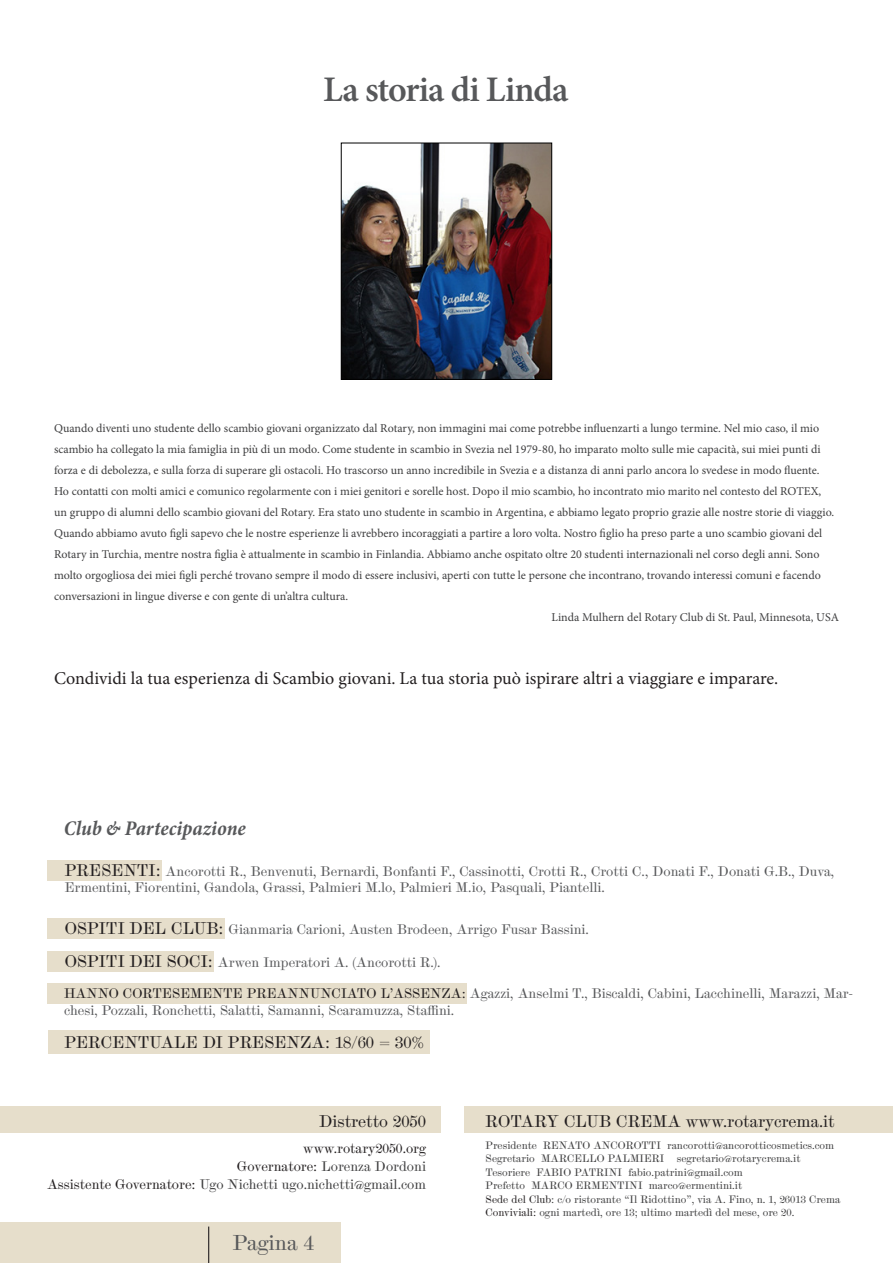
<style>
.page{position:relative;width:893px;height:1263px;background:#fff}
.page>*{position:absolute;margin:0;border:0;box-sizing:border-box;transform-origin:0 0}
.t1{font:600 36px "Minion Pro";letter-spacing:-.025em;color:#57585a}
.t2{font:italic 700 condensed 21px "Minion Pro";color:#57585a}
.t3{font:21px "Scotch Modern";color:#57585a}
.t4{font:18px "Minion Pro";color:#231f20}
.t5{font:16.5px "Scotch Modern";color:#231f20}
.t6{font:13.5px/16.5px "Scotch Modern";color:#57585a}
.t7{font:13.5px "Scotch Modern";color:#3e3e3f}
.t8{font:13.5px "Scotch Modern";color:#231f20}
.t9{font:12px/21px "Minion Pro";color:#3e3e3f}
.t10{font:10.5px "Scotch Modern";color:#3e3e3f}
.s1{font-size:16.5px;color:#231f20}
.s2{color:#231f20}
</style>
<div class="page">
<div style="left:0;top:1222px;width:340px;height:39px;background:#e6decb"></div>
<div style="left:0;top:1223px;width:340px;height:40px;background:#e6decb"></div>
<hr style="left:208px;top:1226px;width:1px;height:37px;background:#231f20">
<div style="left:464px;top:1106px;width:429px;height:26px;background:#e6decb"></div>
<div style="left:0;top:1106px;width:440px;height:26px;background:#e6decb"></div>
<div style="left:47px;top:983px;width:420px;height:20px;background:#e6decb"></div>
<div style="left:47px;top:860px;width:115px;height:21px;background:#e6decb"></div>
<div style="left:47px;top:918px;width:178px;height:21px;background:#e6decb"></div>
<div style="left:47px;top:951px;width:167px;height:20px;background:#e6decb"></div>
<div style="left:48px;top:1030px;width:382px;height:23px;background:#e6decb"></div>
<img style="left:343px;top:145px;width:207px;height:233px">
<div style="left:341px;top:143px;width:211px;height:237px;border:1px solid #000"></div>
<p class="t1" style="left:323px;top:64px;width:247px">La storia di Linda</p>
<p class="t9" style="left:54px;top:418px;width:782px">Quando diventi uno studente dello scambio giovani organizzato dal Rotary, non immagini mai come potrebbe influenzarti a lungo termine. Nel mio caso, il mio scambio ha collegato la mia famiglia in più di un modo. Come studente in scambio in Svezia nel 1979-80, ho imparato molto sulle mie capacità, sui miei punti di forza e di debolezza, e sulla forza di superare gli ostacoli. Ho trascorso un anno incredibile in Svezia e a distanza di anni parlo ancora lo svedese in modo fluente.<br>Ho contatti con molti amici e comunico regolarmente con i miei genitori e sorelle host. Dopo il mio scambio, ho incontrato mio marito nel contesto del ROTEX, un gruppo di alumni dello scambio giovani del Rotary. Era stato uno studente in scambio in Argentina, e abbiamo legato proprio grazie alle nostre storie di viaggio.<br>Quando abbiamo avuto figli sapevo che le nostre esperienze li avrebbero incoraggiati a partire a loro volta. Nostro figlio ha preso parte a uno scambio giovani del Rotary in Turchia, mentre nostra figlia è attualmente in scambio in Finlandia. Abbiamo anche ospitato oltre 20 studenti internazionali nel corso degli anni. Sono molto orgogliosa dei miei figli perché trovano sempre il modo di essere inclusivi, aperti con tutte le persone che incontrano, trovando interessi comuni e facendo conversazioni in lingue diverse e con gente di un’altra cultura.</p>
<p class="t9" style="left:552px;top:607px;width:289px">Linda Mulhern del Rotary Club di St. Paul, Minnesota, USA</p>
<p class="t4" style="left:54px;top:666px;width:726px">Condividi la tua esperienza di Scambio giovani. La tua storia può ispirare altri a viaggiare e imparare.</p>
<p class="t2" style="left:64px;top:813px;width:183px">Club &amp; Partecipazione</p>
<p class="t6" style="left:65px;top:863px;width:771px"><span class="s1">PRESENTI:</span> Ancorotti R., Benvenuti, Bernardi, Bonfanti F., Cassinotti, Crotti R., Crotti C., Donati F., Donati G.B., Duva,<br>Ermentini, Fiorentini, Gandola, Grassi, Palmieri M.lo, Palmieri M.io, Pasquali, Piantelli.</p>
<p class="t6" style="left:65px;top:921px;width:526px"><span class="s1">OSPITI DEL CLUB:</span> Gianmaria Carioni, Austen Brodeen, Arrigo Fusar Bassini.</p>
<p class="t6" style="left:65px;top:954px;width:377px"><span class="s1">OSPITI DEI SOCI:</span> Arwen Imperatori A. (Ancorotti R.).</p>
<p class="t6" style="left:64px;top:985px;width:790px"><span class="s2">HANNO CORTESEMENTE PREANNUNCIATO L’ASSENZA:</span> Agazzi, Anselmi T., Biscaldi, Cabini, Lacchinelli, Marazzi, Mar&shy;chesi, Pozzali, Ronchetti, Salatti, Samanni, Scaramuzza, Staffini.</p>
<p class="t5" style="left:65px;top:1033px;width:361px">PERCENTUALE DI PRESENZA: 18/60 = 30%</p>
<p class="t5" style="left:319px;top:1111px;width:108px">Distretto 2050</p>
<p class="t8" style="left:303px;top:1140px;width:124px">www.rotary2050.org</p>
<p class="t7" style="left:237px;top:1158px;width:191px"><span class="s2">Governatore:</span> Lorenza Dordoni</p>
<p class="t7" style="left:47px;top:1176px;width:381px"><span class="s2">Assistente Governatore:</span> Ugo Nichetti ugo.nichetti@gmail.com</p>
<p class="t3" style="left:304px;top:1228px;width:12px">5</p>
<p class="t3" style="left:233px;top:1230px;width:83px">Pagina 4</p>
<p class="t5" style="left:486px;top:1111px;width:351px">ROTARY CLUB CREMA www.rotarycrema.it</p>
<p class="t10" style="left:486px;top:1139px;width:350px">Presidente RENATO ANCOROTTI rancorotti@ancorotticosmetics.com</p>
<p class="t10" style="left:486px;top:1152px;width:316px">Segretario MARCELLO PALMIERI segretario@rotarycrema.it</p>
<p class="t10" style="left:486px;top:1166px;width:259px">Tesoriere FABIO PATRINI fabio.patrini@gmail.com</p>
<p class="t10" style="left:486px;top:1179px;width:258px">Prefetto MARCO ERMENTINI marco@ermentini.it</p>
<p class="t10" style="left:486px;top:1193px;width:356px"><span class="s2">Sede del Club</span>: c/o ristorante “Il Ridottino”, via A. Fino, n. 1, 26013 Crema</p>
<p class="t10" style="left:486px;top:1206px;width:310px"><span class="s2">Conviviali:</span> ogni martedì, ore 13; ultimo martedì del mese, ore 20.</p>
</div>
